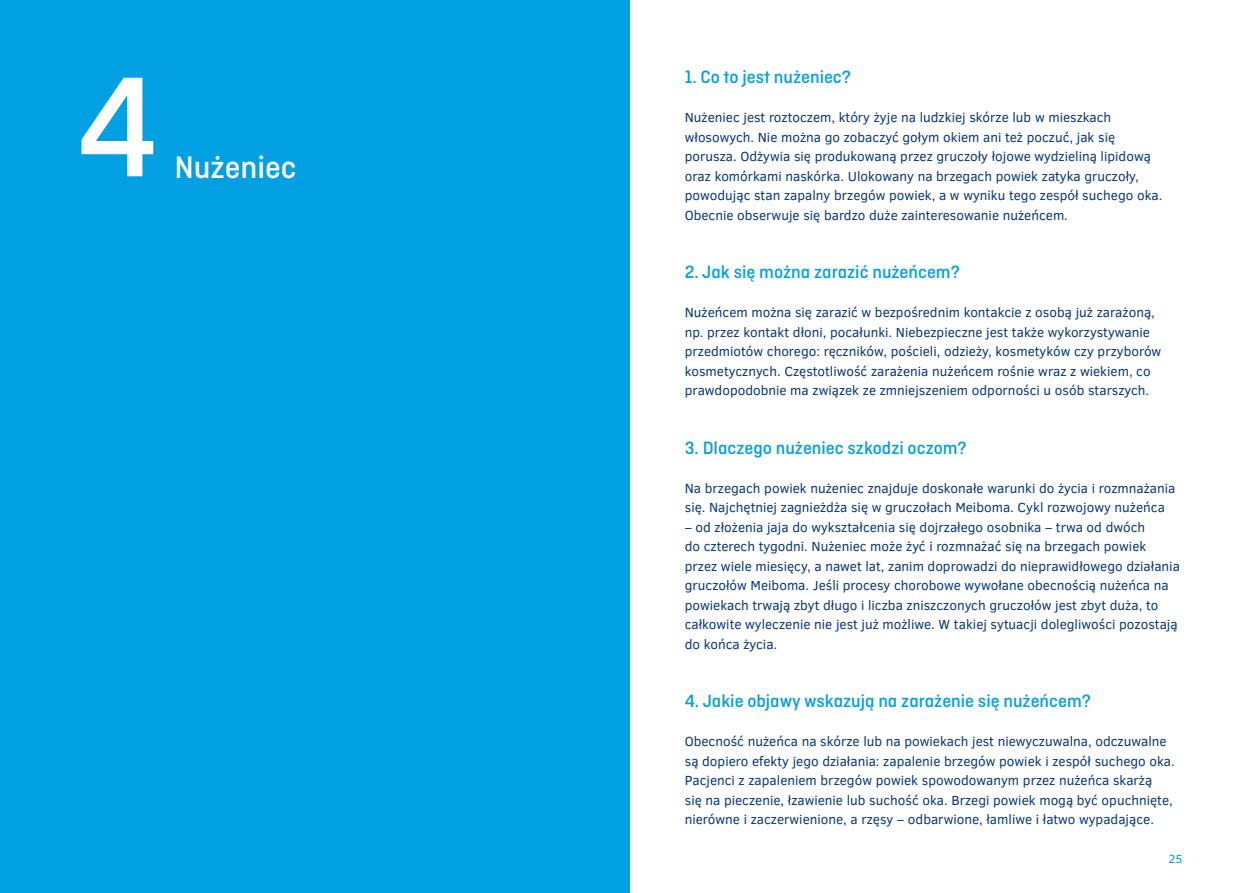
<style>
.page{position:relative;width:1259px;height:893px;background:#fff}
.page>*{position:absolute;margin:0;border:0;box-sizing:border-box;transform-origin:0 0}
.t1{font:500 150px "Ciutadella";color:#fff}
.t2{font:500 33px "Ciutadella";color:#fff}
.t3{font:500 18.75px "Ciutadella";color:#00a0e3}
.t4{font:13.5px/19.5px "Clear Sans";color:#06377d}
.t5{font:12px "Clear Sans";color:#00a0e3}
</style>
<div class="page">
<div style="left:0;top:0;width:629px;height:893px;background:#00a0e3"></div>
<h1 class="t1" style="left:77px;top:62px;width:84px">4</h1>
<h2 class="t2" style="left:174px;top:152px;width:124px">Nużeniec</h2>
<h3 class="t3" style="left:685px;top:69px;width:168px">1. Co to jest nużeniec?</h3>
<p class="t4" style="left:685px;top:108px;width:479px">Nużeniec jest roztoczem, który żyje na ludzkiej skórze lub w mieszkach włosowych. Nie można go zobaczyć gołym okiem ani też poczuć, jak się porusza. Odżywia się produkowaną przez gruczoły łojowe wydzieliną lipidową oraz komórkami naskórka. Ulokowany na brzegach powiek zatyka gruczoły, powodując stan zapalny brzegów powiek, a w wyniku tego zespół suchego oka.<br>Obecnie obserwuje się bardzo duże zainteresowanie nużeńcem.</p>
<h3 class="t3" style="left:685px;top:264px;width:276px">2. Jak się można zarazić nużeńcem?</h3>
<p class="t4" style="left:685px;top:303px;width:478px">Nużeńcem można się zarazić w bezpośrednim kontakcie z osobą już zarażoną, np. przez kontakt dłoni, pocałunki. Niebezpieczne jest także wykorzystywanie przedmiotów chorego: ręczników, pościeli, odzieży, kosmetyków czy przyborów kosmetycznych. Częstotliwość zarażenia nużeńcem rośnie wraz z wiekiem, co prawdopodobnie ma związek ze zmniejszeniem odporności u osób starszych.</p>
<h3 class="t3" style="left:685px;top:439px;width:283px">3. Dlaczego nużeniec szkodzi oczom?</h3>
<p class="t4" style="left:685px;top:478px;width:492px">Na brzegach powiek nużeniec znajduje doskonałe warunki do życia i rozmnażania się. Najchętniej zagnieżdża się w gruczołach Meiboma. Cykl rozwojowy nużeńca</p>
<p class="t4" style="left:685px;top:517px;width:496px">– od złożenia jaja do wykształcenia się dojrzałego osobnika – trwa od dwóch<br>do czterech tygodni. Nużeniec może żyć i rozmnażać się na brzegach powiek przez wiele miesięcy, a nawet lat, zanim doprowadzi do nieprawidłowego działania gruczołów Meiboma. Jeśli procesy chorobowe wywołane obecnością nużeńca na powiekach trwają zbyt długo i liczba zniszczonych gruczołów jest zbyt duża, to całkowite wyleczenie nie jest już możliwe. W takiej sytuacji dolegliwości pozostają do końca życia.</p>
<h3 class="t3" style="left:685px;top:693px;width:408px">4. Jakie objawy wskazują na zarażenie się nużeńcem?</h3>
<p class="t4" style="left:685px;top:732px;width:491px">Obecność nużeńca na skórze lub na powiekach jest niewyczuwalna, odczuwalne są dopiero efekty jego działania: zapalenie brzegów powiek i zespół suchego oka.<br>Pacjenci z zapaleniem brzegów powiek spowodowanym przez nużeńca skarżą<br>się na pieczenie, łzawienie lub suchość oka. Brzegi powiek mogą być opuchnięte, nierówne i zaczerwienione, a rzęsy – odbarwione, łamliwe i łatwo wypadające.</p>
<p class="t5" style="left:1168px;top:852px;width:15px">25</p>
</div>
